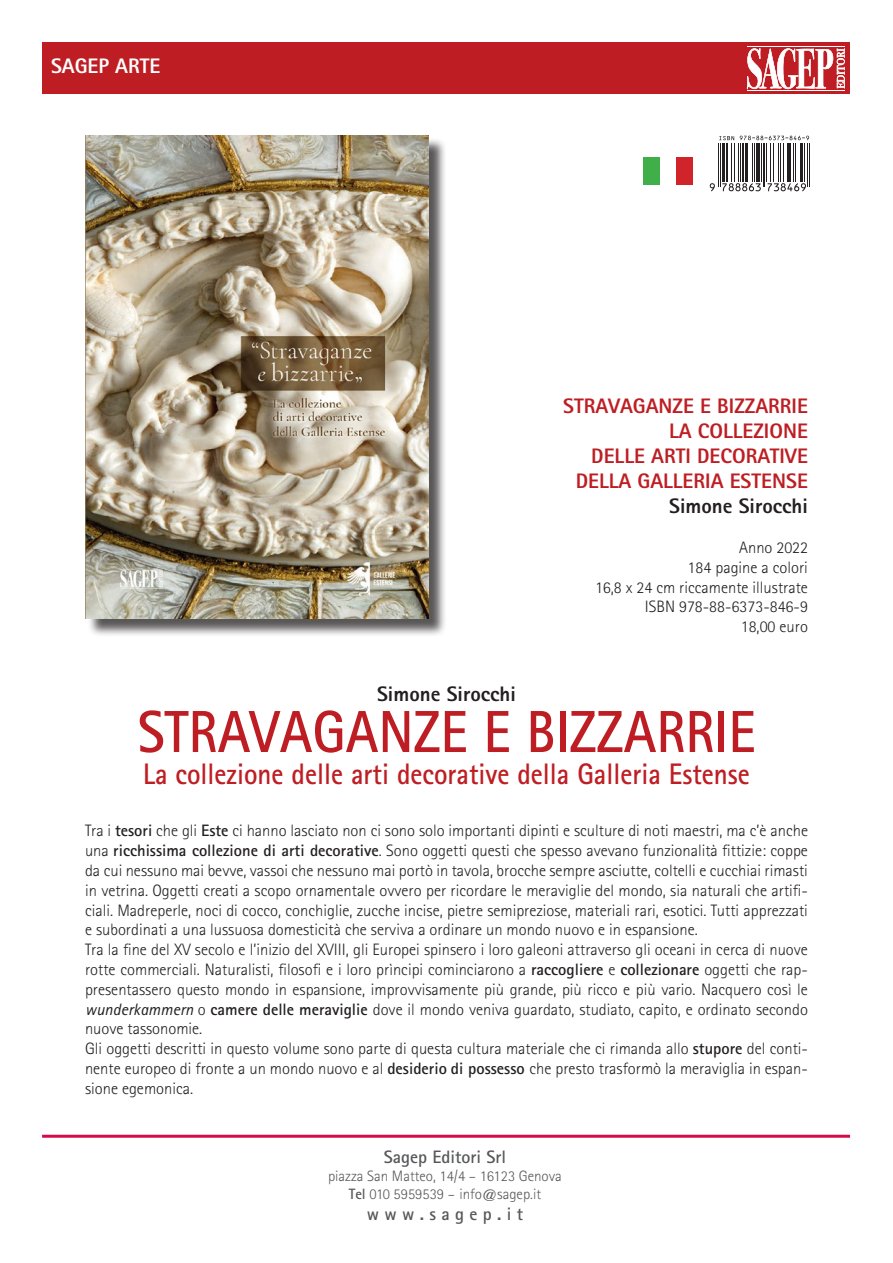
<style>
.page{position:relative;width:893px;height:1263px;background:#fff}
.page>*{position:absolute;margin:0;border:0;box-sizing:border-box;transform-origin:0 0}
.t1{font:700 59.4px "Rotis Sans Serif Std";color:#be1e23;scale:.91 1}
.t2{font:700 29.7px "Rotis Sans Serif Std";color:#be1e23;scale:.91 1}
.t3{font:800 21px "Rotis Sans Serif Std";color:#be1e23}
.t4{font:800 21px "Rotis Sans Serif Std";color:#231f20}
.t5{font:800 21px "Rotis Sans Serif Std";color:#fff}
.t6{font:700 18px "Rotis Sans Serif Std";color:#57585a}
.t7{font:300 16.5px/19.8px "Rotis Sans Serif Std";color:#231f20;text-align:justify}
.t8{font:300 15px/18px "Rotis Sans Serif Std";color:#57585a;text-align:center}
.s1{font-weight:700}
.s2{font-weight:400;font-style:italic}
</style>
<div class="page">
<hr style="left:42px;top:1135px;width:808px;height:3px;background:#d50a49">
<div style="left:43px;top:43px;width:807px;height:51px;background:#be1e23"></div>
<svg style="left:747px;top:48px;width:98px;height:41px"></svg>
<hr style="left:747px;top:46px;width:98px;height:1px;background:#fff">
<hr style="left:748px;top:91px;width:97px;height:1px;background:#fff">
<hr style="left:748px;top:90px;width:97px;height:1px;background:#fff">
<div style="left:87px;top:137px;width:359px;height:500px;background:#231f20;opacity:.75"></div>
<img style="left:85px;top:135px;width:343px;height:484px">
<div style="left:676px;top:157px;width:17px;height:27px;background:#d1232a"></div>
<div style="left:643px;top:157px;width:17px;height:27px;background:#40ae49"></div>
<svg style="left:719px;top:136px;width:15px;height:4px"></svg>
<svg style="left:740px;top:136px;width:69px;height:4px"></svg>
<svg style="left:710px;top:183px;width:5px;height:8px"></svg>
<hr style="left:718px;top:143px;width:1px;height:44px;background:#231f20">
<hr style="left:720px;top:143px;width:1px;height:44px;background:#231f20">
<hr style="left:722px;top:143px;width:3px;height:39px;background:#231f20">
<hr style="left:726px;top:143px;width:2px;height:39px;background:#231f20">
<hr style="left:731px;top:143px;width:1px;height:39px;background:#231f20">
<hr style="left:734px;top:143px;width:1px;height:39px;background:#231f20">
<hr style="left:738px;top:143px;width:1px;height:39px;background:#231f20">
<hr style="left:740px;top:143px;width:1px;height:39px;background:#231f20">
<hr style="left:742px;top:143px;width:2px;height:39px;background:#231f20">
<hr style="left:745px;top:143px;width:3px;height:39px;background:#231f20">
<hr style="left:752px;top:143px;width:1px;height:39px;background:#231f20">
<hr style="left:754px;top:143px;width:1px;height:39px;background:#231f20">
<svg style="left:722px;top:183px;width:39px;height:8px"></svg>
<hr style="left:756px;top:143px;width:4px;height:39px;background:#231f20">
<hr style="left:761px;top:143px;width:1px;height:39px;background:#231f20">
<hr style="left:762px;top:143px;width:1px;height:44px;background:#231f20">
<hr style="left:764px;top:143px;width:1px;height:44px;background:#231f20">
<hr style="left:766px;top:143px;width:1px;height:39px;background:#231f20">
<hr style="left:770px;top:143px;width:1px;height:39px;background:#231f20">
<hr style="left:773px;top:143px;width:1px;height:39px;background:#231f20">
<hr style="left:778px;top:143px;width:1px;height:39px;background:#231f20">
<hr style="left:780px;top:143px;width:1px;height:39px;background:#231f20">
<hr style="left:783px;top:143px;width:1px;height:39px;background:#231f20">
<hr style="left:787px;top:143px;width:1px;height:39px;background:#231f20">
<hr style="left:788px;top:143px;width:3px;height:39px;background:#231f20">
<hr style="left:793px;top:143px;width:1px;height:39px;background:#231f20">
<hr style="left:795px;top:143px;width:1px;height:39px;background:#231f20">
<svg style="left:767px;top:183px;width:39px;height:8px"></svg>
<hr style="left:800px;top:143px;width:3px;height:39px;background:#231f20">
<hr style="left:804px;top:143px;width:1px;height:39px;background:#231f20">
<hr style="left:807px;top:143px;width:1px;height:44px;background:#231f20">
<hr style="left:809px;top:143px;width:1px;height:44px;background:#231f20">
<p class="t5" style="left:51px;top:52px;width:111px">SAGEP ARTE</p>
<p class="t4" style="left:377px;top:680px;width:140px">Simone Sirocchi</p>
<p class="t3" style="left:563px;top:392px;width:246px">STRAVAGANZE E BIZZARRIE</p>
<p class="t3" style="left:669px;top:417px;width:140px">LA COLLEZIONE</p>
<p class="t3" style="left:591px;top:442px;width:218px">DELLE ARTI DECORATIVE</p>
<p class="t3" style="left:576px;top:468px;width:234px">DELLA GALLERIA ESTENSE</p>
<p class="t4" style="left:669px;top:493px;width:140px">Simone Sirocchi</p>
<p class="t7" style="left:739px;top:537px;width:70px">Anno 2022</p>
<p class="t7" style="left:688px;top:557px;width:122px">184 pagine a colori</p>
<p class="t7" style="left:595px;top:577px;width:214px">16,8 x 24 cm riccamente illustrate</p>
<p class="t7" style="left:645px;top:597px;width:165px">ISBN 978-88-6373-846-9</p>
<p class="t7" style="left:741px;top:617px;width:69px">18,00 euro</p>
<p class="t1" style="left:138px;top:694px;width:680px">STRAVAGANZE E BIZZARRIE</p>
<p class="t2" style="left:143px;top:755px;width:668px">La collezione delle arti decorative della Galleria Estense</p>
<p class="t7" style="left:85px;top:821px;width:724px">Tra i <span class="s1">tesori</span> che gli <span class="s1">Este</span> ci hanno lasciato non ci sono solo importanti dipinti e sculture di noti maestri, ma c’è anche una <span class="s1">ricchissima collezione di arti decorative</span>. Sono oggetti questi che spesso avevano funzionalità fittizie: coppe da cui nessuno mai bevve, vassoi che nessuno mai portò in tavola, brocche sempre asciutte, coltelli e cucchiai rimasti in vetrina. Oggetti creati a scopo ornamentale ovvero per ricordare le meraviglie del mondo, sia naturali che artifi&shy;ciali. Madreperle, noci di cocco, conchiglie, zucche incise, pietre semipreziose, materiali rari, esotici. Tutti apprezzati e subordinati a una lussuosa domesticità che serviva a ordinare un mondo nuovo e in espansione.</p>
<p class="t7" style="left:85px;top:940px;width:724px">Tra la fine del XV secolo e l’inizio del XVIII, gli Europei spinsero i loro galeoni attraverso gli oceani in cerca di nuove rotte commerciali. Naturalisti, filosofi e i loro prìncipi cominciarono a <span class="s1">raccogliere</span> e <span class="s1">collezionare</span> oggetti che rap&shy;presentassero questo mondo in espansione, improvvisamente più grande, più ricco e più vario. Nacquero così le <span class="s2">wunderkammern</span> o <span class="s1">camere delle meraviglie</span> dove il mondo veniva guardato, studiato, capito, e ordinato secondo nuove tassonomie.</p>
<p class="t7" style="left:85px;top:1039px;width:724px">Gli oggetti descritti in questo volume sono parte di questa cultura materiale che ci rimanda allo <span class="s1">stupore</span> del conti&shy;nente europeo di fronte a un mondo nuovo e al <span class="s1">desiderio di possesso</span> che presto trasformò la meraviglia in espan&shy;sione egemonica.</p>
<p class="t6" style="left:384px;top:1145px;width:124px">Sagep Editori Srl</p>
<p class="t8" style="left:328px;top:1167px;width:235px">piazza San Matteo, 14/4 – 16123 Genova<br><span class="s1">Tel</span> 010 5959539 – info@sagep.it</p>
<p class="t6" style="left:367px;top:1203px;width:158px">w w w . s a g e p . i t</p>
</div>
